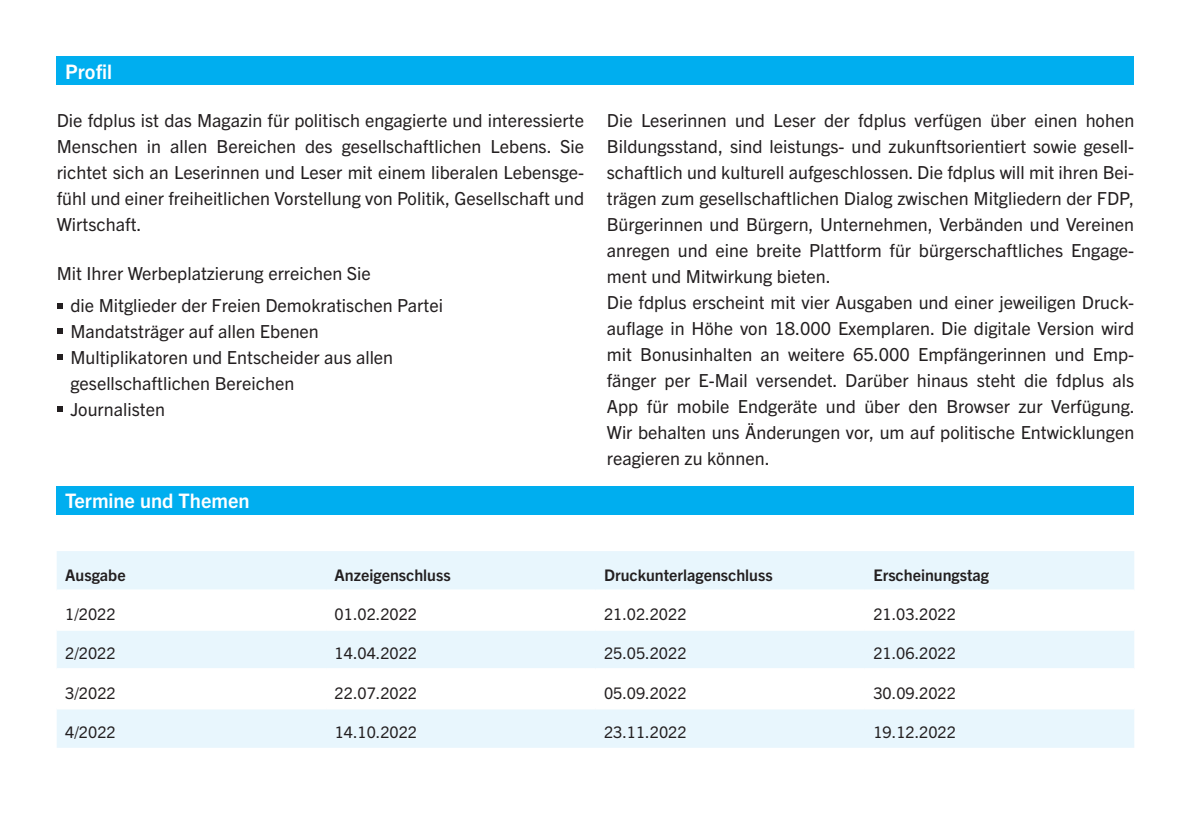
<style>
.page{position:relative;width:1191px;height:840px;background:#fff}
.page>*{position:absolute;margin:0;border:0;box-sizing:border-box;transform-origin:0 0}
.t1{font:700 20px "Trade Gothic Next LT Pro";color:#fff}
.t2{font:18px/26px "Trade Gothic Next LT Pro";color:#231f20}
.t3{font:16px "Trade Gothic Next LT Pro";color:#231f20}
.t4{font:700 16px "Trade Gothic Next LT Pro";color:#231f20}
</style>
<div class="page">
<div style="left:57px;top:57px;width:1077px;height:28px;background:#00aeef"></div>
<div style="left:57px;top:485px;width:1077px;height:29px;background:#00aeef"></div>
<svg style="left:57px;top:551px;width:1077px;height:196px;fill:#e8f6fd"></svg>
<svg style="left:57px;top:591px;width:1077px;height:37px"></svg>
<hr style="left:57px;top:589px;width:269px;height:2px;background:#fff">
<hr style="left:326px;top:589px;width:269px;height:2px;background:#fff">
<hr style="left:595px;top:589px;width:270px;height:2px;background:#fff">
<hr style="left:865px;top:589px;width:269px;height:2px;background:#fff">
<hr style="left:57px;top:628px;width:269px;height:2px;background:#fff">
<hr style="left:326px;top:628px;width:269px;height:2px;background:#fff">
<hr style="left:595px;top:628px;width:270px;height:2px;background:#fff">
<hr style="left:865px;top:628px;width:269px;height:2px;background:#fff">
<hr style="left:57px;top:667px;width:269px;height:2px;background:#fff">
<hr style="left:326px;top:667px;width:269px;height:2px;background:#fff">
<hr style="left:595px;top:667px;width:270px;height:2px;background:#fff">
<hr style="left:865px;top:667px;width:269px;height:2px;background:#fff">
<hr style="left:57px;top:707px;width:269px;height:2px;background:#fff">
<hr style="left:326px;top:707px;width:269px;height:2px;background:#fff">
<hr style="left:595px;top:707px;width:270px;height:2px;background:#fff">
<hr style="left:865px;top:707px;width:269px;height:2px;background:#fff">
<svg style="left:57px;top:303px;width:6px;height:5px"></svg>
<svg style="left:57px;top:328px;width:6px;height:6px"></svg>
<svg style="left:57px;top:354px;width:6px;height:5px"></svg>
<svg style="left:57px;top:406px;width:6px;height:6px"></svg>
<p class="t1" style="left:65px;top:57px;width:49px">Profil</p>
<p class="t2" style="left:57px;top:106px;width:529px;text-align:justify">Die fdplus ist das Magazin für politisch engagierte und interessierte Menschen in allen Bereichen des gesellschaftlichen Lebens. Sie richtet sich an Leserinnen und Leser mit einem liberalen Lebensge&shy;fühl und einer freiheitlichen Vorstellung von Politik, Gesellschaft und Wirtschaft.</p>
<p class="t2" style="left:70px;top:256px;width:374px;line-height:31.6px;text-indent:-14px">Mit Ihrer Werbeplatzierung erreichen Sie<br>die Mitglieder der Freien Demokratischen Partei</p>
<p class="t2" style="left:70px;top:317px;width:324px">Mandatsträger auf allen Ebenen<br>Multiplikatoren und Entscheider aus allen gesellschaftlichen Bereichen<br>Journalisten</p>
<p class="t1" style="left:65px;top:486px;width:186px">Termine und Themen</p>
<p class="t2" style="left:607px;top:106px;width:529px">Die Leserinnen und Leser der fdplus verfügen über einen hohen Bildungsstand, sind leistungs- und zukunftsorientiert sowie gesell&shy;schaftlich und kulturell aufgeschlossen. Die fdplus will mit ihren Bei&shy;trägen zum gesellschaftlichen Dialog zwischen Mitgliedern der FDP, Bürgerinnen und Bürgern, Unternehmen, Verbänden und Vereinen anregen und eine breite Plattform für bürgerschaftliches Engage&shy;ment und Mitwirkung bieten.<br>Die fdplus erscheint mit vier Ausgaben und einer jeweiligen Druck&shy;auflage in Höhe von 18.000 Exemplaren. Die digitale Version wird mit Bonusinhalten an weitere 65.000 Empfängerinnen und Emp&shy;fänger per E-Mail versendet. Darüber hinaus steht die fdplus als App für mobile Endgeräte und über den Browser zur Verfügung.<br>Wir behalten uns Änderungen vor, um auf politische Entwicklungen reagieren zu können.</p>
<p class="t4" style="left:65px;top:563px;width:62px">Ausgabe</p>
<p class="t4" style="left:334px;top:563px;width:118px">Anzeigenschluss</p>
<p class="t4" style="left:604px;top:563px;width:170px">Druckunterlagenschluss</p>
<p class="t4" style="left:873px;top:563px;width:117px">Erscheinungstag</p>
<p class="t3" style="left:65px;top:602px;width:52px">1/2022</p>
<p class="t3" style="left:335px;top:602px;width:84px">01.02.2022</p>
<p class="t3" style="left:604px;top:602px;width:84px">21.02.2022</p>
<p class="t3" style="left:873px;top:602px;width:84px">21.03.2022</p>
<p class="t3" style="left:65px;top:641px;width:52px">2/2022</p>
<p class="t3" style="left:335px;top:641px;width:84px">14.04.2022</p>
<p class="t3" style="left:604px;top:641px;width:84px">25.05.2022</p>
<p class="t3" style="left:873px;top:641px;width:84px">21.06.2022</p>
<p class="t3" style="left:65px;top:681px;width:52px">3/2022</p>
<p class="t3" style="left:335px;top:681px;width:84px">22.07.2022</p>
<p class="t3" style="left:604px;top:681px;width:84px">05.09.2022</p>
<p class="t3" style="left:873px;top:681px;width:84px">30.09.2022</p>
<p class="t3" style="left:65px;top:720px;width:52px">4/2022</p>
<p class="t3" style="left:335px;top:720px;width:84px">14.10.2022</p>
<p class="t3" style="left:604px;top:720px;width:84px">23.11.2022</p>
<p class="t3" style="left:873px;top:720px;width:84px">19.12.2022</p>
</div>
